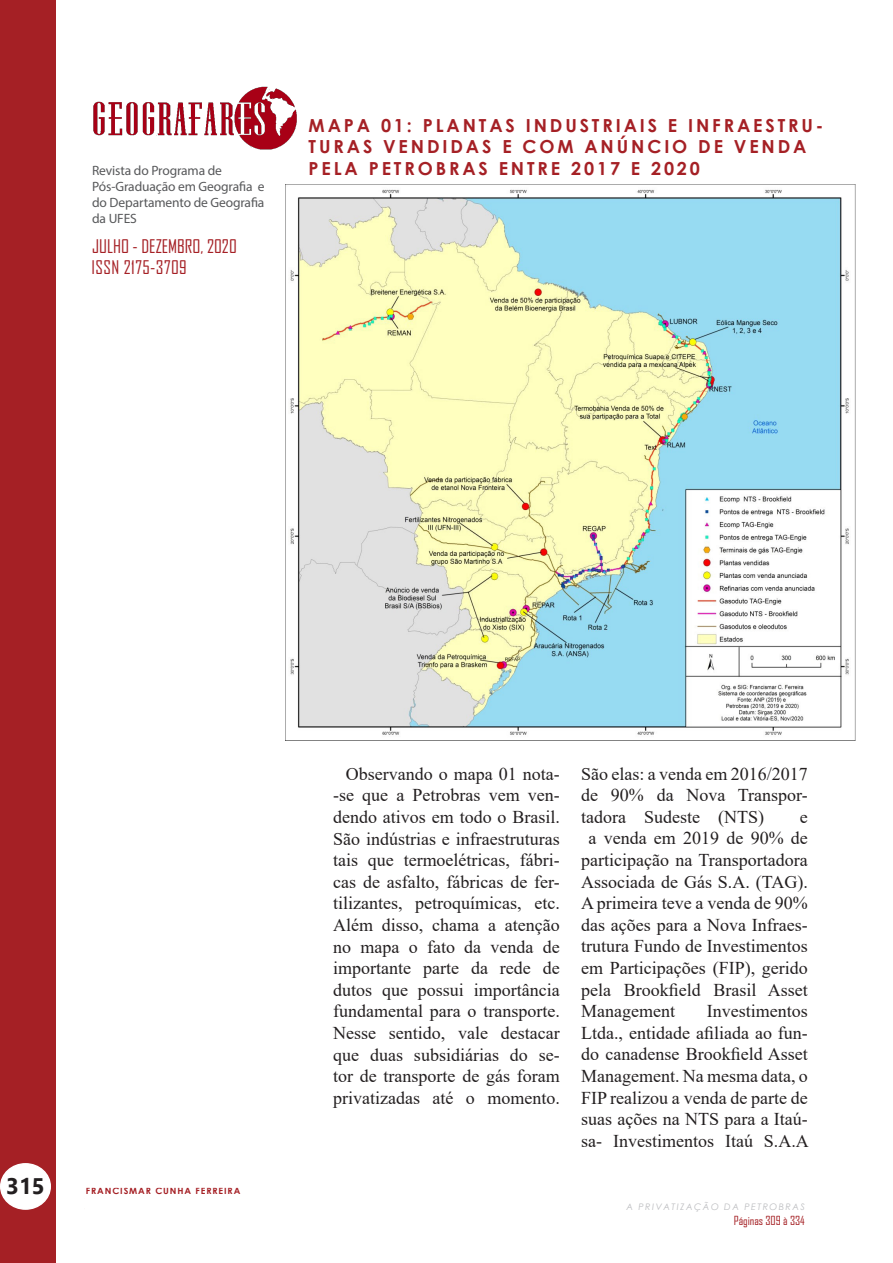
<style>
.page{position:relative;width:893px;height:1263px;background:#fff}
.page>*{position:absolute;margin:0;border:0;box-sizing:border-box;transform-origin:0 0}
.t1{font:700 22.5px "Gadugi";color:#231f20}
.Corpo_do_Texto_Ofici{font:18px/21.6px "Times New Roman";color:#231f20;text-align:justify}
.TÍTULO_CENTURY{font:700 18px/21.6px "Century Gothic";letter-spacing:.16em;color:#a52025}
.t2{font:18px/21.6px "Agency FB";letter-spacing:.025em;color:#a52025}
.t3{font:18px "Agency FB";color:#a52025}
.t4{font:700 18px "Segoe UI";color:#231f20}
.t5{font:13.5px/16.2px "Myriad Pro";letter-spacing:-.01em;color:#57585a}
.t6{font:12px "Agency FB";color:#a52025}
.t7{font:12px "Agency FB";color:#a52125}
.t8{font:9px "Century Gothic";color:#a52025}
.t9{font:italic 9px "Century Gothic";letter-spacing:.16em;color:#bcbdc0}
.t10{font:700 9px "Century Gothic";letter-spacing:.1em;color:#a52025}
</style>
<div class="page">
<div style="left:0;top:0;width:55px;height:1263px;background:#a52025"></div>
<div style="left:1px;top:1164px;width:49px;height:45px;background:#fff;border-radius:50%"></div>
<div style="left:0;top:1163px;width:51px;height:47px;border:2px solid #fff;border-radius:50%"></div>
<img style="left:93px;top:86px;width:204px;height:64px">
<hr style="left:0;top:0;width:1px;height:1263px;background:#a52025">
<img style="left:285px;top:184px;width:571px;height:556px">
<div style="left:10px;top:1175px;width:36px;height:20px;background:#fff"></div>
<p class="t5" style="left:92px;top:162px;width:174px">Revista do Programa de<br>Pós-Graduação em Geografia e do Departamento de Geografia da UFES</p>
<p class="t2" style="left:92px;top:235px;width:129px;text-indent:7px">aneiro-Junho, 2020<br>ISSN 2175-3709</p>
<p class="t3" style="left:92px;top:235px;width:146px">JULHO - DEZEMBRO, 2020</p>
<p class="TÍTULO_CENTURY" style="left:309px;top:114px;width:516px">MAPA 01: PLANTAS INDUSTRIAIS E INFRAESTRU-</p>
<p class="TÍTULO_CENTURY" style="left:309px;top:135px;width:499px">TURAS VENDIDAS E COM ANÚNCIO DE VENDA<br>PELA PETROBRAS ENTRE 2017 E 2020</p>
<p class="t4" style="left:11px;top:1168px;width:33px">139</p>
<p class="t1" style="left:6px;top:1173px;width:40px">315</p>
<p class="t10" style="left:86px;top:1184px;width:156px">FRANCISMAR CUNHA FERREIRA</p>
<p class="t8" style="left:85px;top:1190px;width:118px">Aldineide Alves de Oliveira</p>
<p class="Corpo_do_Texto_Ofici" style="left:333px;top:762px;width:228px;text-indent:13px">Observando o mapa 01 nota--se que a Petrobras vem ven&shy;dendo ativos em todo o Brasil.<br>São indústrias e infraestruturas tais que termoelétricas, fábri&shy;cas de asfalto, fábricas de fer&shy;tilizantes, petroquímicas, etc.<br>Além disso, chama a atenção no mapa o fato da venda de importante parte da rede de dutos que possui importância fundamental para o transporte.<br>Nesse sentido, vale destacar que duas subsidiárias do se&shy;tor de transporte de gás foram privatizadas até o momento.</p>
<p class="Corpo_do_Texto_Ofici" style="left:581px;top:762px;width:228px">São elas: a venda em 2016/2017 de 90% da Nova Transpor&shy;tadora Sudeste (NTS)</p>
<p class="Corpo_do_Texto_Ofici" style="left:800px;top:805px;width:9px">e</p>
<p class="Corpo_do_Texto_Ofici" style="left:581px;top:827px;width:228px;text-indent:7px">a venda em 2019 de 90% de participação na Transportadora Associada de Gás S.A. (TAG).<br>A primeira teve a venda de 90% das ações para a Nova Infraes&shy;trutura Fundo de Investimentos em Participações (FIP), gerido pela Brookfield Brasil Asset Management</p>
<p class="Corpo_do_Texto_Ofici" style="left:581px;top:1000px;width:229px;text-indent:126px">Investimentos Ltda., entidade afiliada ao fun&shy;do canadense Brookfield Asset Management. Na mesma data, o FIP realizou a venda de parte de suas ações na NTS para a Itaú&shy;sa- Investimentos Itaú S.A.A</p>
<p class="t9" style="left:626px;top:1200px;width:180px">A PRIVATIZAÇÃO DA PETROBRAS</p>
<p class="t6" style="left:742px;top:1213px;width:67px">Páginas 133 à 154</p>
<p class="t7" style="left:734px;top:1213px;width:73px">Páginas 309 à 334</p>
</div>
